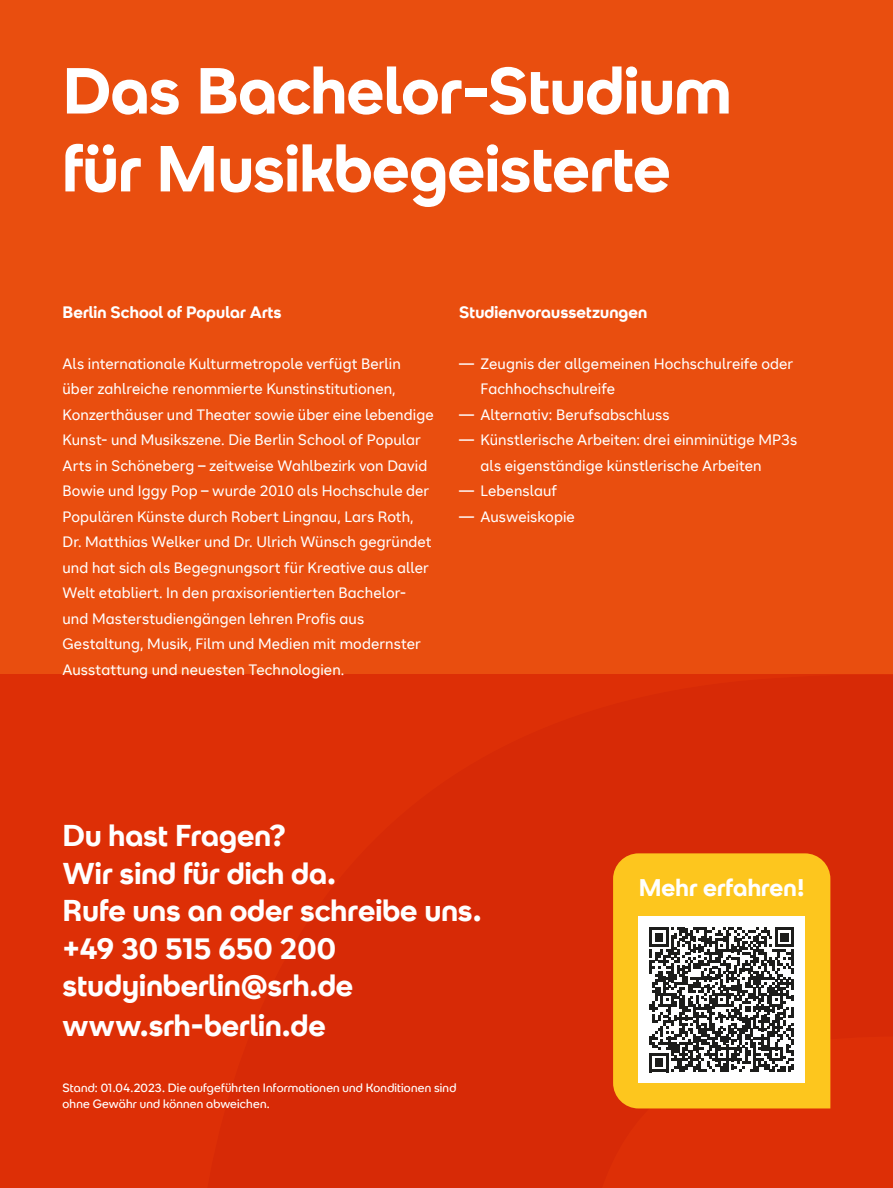
<style>
.page{position:relative;width:893px;height:1188px;background:#e94e0f}
.page>*{position:absolute;margin:0;border:0;box-sizing:border-box;transform-origin:0 0}
.t1{font:700 64.95px/77.8px "SRH Headline";letter-spacing:-.005em;color:#fff}
.t2{font:700 30px/38px "SRH Headline";color:#fff}
.t3{font:700 24px "SRH Headline";color:#fff}
.t4{font:700 16.5px "SRH Headline";letter-spacing:.005em;color:#fff}
.t5{font:15px/25.5px "SRH Text";letter-spacing:.005em;color:#fff}
.t6{font:12px/16.5px "SRH Headline";letter-spacing:.015em;color:#fff}
</style>
<div class="page">
<div style="left:0;top:675px;width:893px;height:513px;background:#dd2f06"></div>
<div style="left:613px;top:853px;width:217px;height:255px;background:#fdc61e"></div>
<div style="left:639px;top:917px;width:166px;height:166px;background:#fff"></div>
<svg style="left:649px;top:928px;width:145px;height:144px"></svg>
<h1 class="t1" style="left:63px;top:52px;width:670px">Das Bachelor-Studium für Musikbegeisterte</h1>
<p class="t4" style="left:63px;top:302px;width:221px">Berlin School of Popular Arts</p>
<p class="t5" style="left:63px;top:351px;width:373px">Als internationale Kulturmetropole verfügt Berlin über zahlreiche renommierte Kunstinstitutionen, Konzerthäuser und Theater sowie über eine lebendige Kunst- und Musikszene. Die Berlin School of Popular Arts in Schöneberg – zeitweise Wahlbezirk von David Bowie und Iggy Pop – wurde 2010 als Hochschule der Populären Künste durch Robert Lingnau, Lars Roth, Dr. Matthias Welker und Dr. Ulrich Wünsch gegründet und hat sich als Begegnungsort für Kreative aus aller Welt etabliert. In den praxisorientierten Bachelor&shy;und Masterstudiengängen lehren Profis aus Gestaltung, Musik, Film und Medien mit modernster Ausstattung und neuesten Technologien.</p>
<p class="t4" style="left:459px;top:302px;width:190px">Studienvoraussetzungen</p>
<p class="t5" style="left:480px;top:351px;width:314px;text-indent:-21px">— Zeugnis der allgemeinen Hochschulreife oder<br>Fachhochschulreife</p>
<p class="t5" style="left:459px;top:402px;width:212px">— Alternativ: Berufsabschluss</p>
<p class="t5" style="left:480px;top:427px;width:318px;text-indent:-21px">— Künstlerische Arbeiten: drei einminütige MP3s als eigenständige künstlerische Arbeiten</p>
<p class="t5" style="left:459px;top:478px;width:99px">— Lebenslauf</p>
<p class="t5" style="left:459px;top:504px;width:117px">— Ausweiskopie</p>
<h2 class="t2" style="left:63px;top:817px;width:421px">Du hast Fragen?<br>Wir sind für dich da.<br>Rufe uns an oder schreibe uns. +49 30 515 650 200 studyinberlin@srh.de www.srh-berlin.de</h2>
<p class="t6" style="left:63px;top:1080px;width:395px">Stand: 01.04.2023. Die aufgeführten Informationen und Konditionen sind ohne Gewähr und können abweichen.</p>
<h3 class="t3" style="left:639px;top:874px;width:168px">Mehr erfahren!</h3>
</div>
